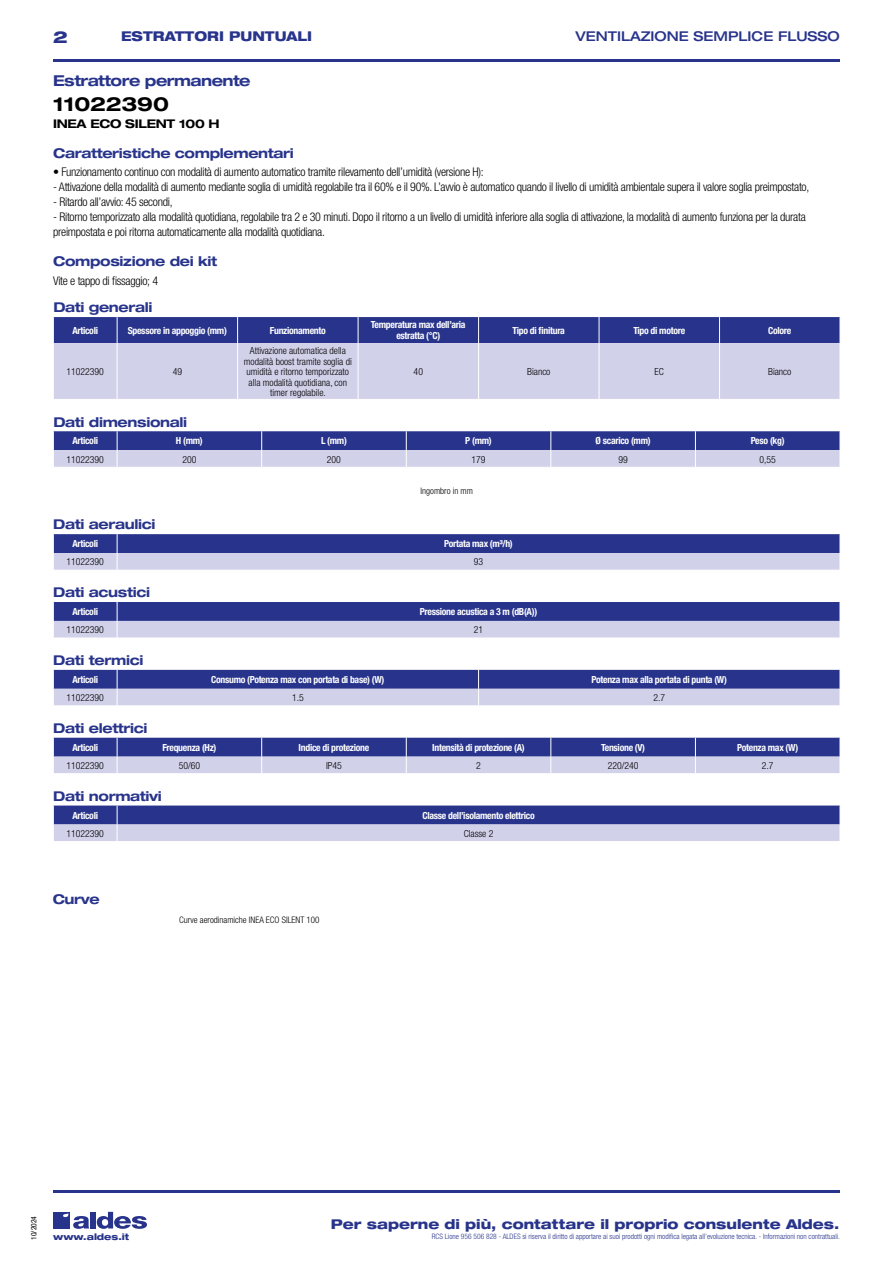
<style>
.page{position:relative;width:893px;height:1263px;background:#fff}
.page>*{position:absolute;margin:0;border:0;box-sizing:border-box;transform-origin:0 0}
.t1{font:700 expanded 19.5px "Helvetica Neue LT Std";letter-spacing:-.01em;color:#000}
.t2{font:800 expanded 16.5px "Helvetica Neue LT Std";color:#28348b}
.t3{font:700 expanded 15px "Helvetica Neue LT Std";letter-spacing:-.035em;color:#28348b}
.t4{font:700 expanded 13.5px "Helvetica Neue LT Std";letter-spacing:-.025em;color:#28348b}
.t5{font:800 expanded 13.5px "Helvetica Neue LT Std";color:#28348b}
.t6{font:500 expanded 13.5px "Helvetica Neue LT Std";color:#28348b}
.t7{font:800 expanded 13.5px "Helvetica Neue LT Std";color:#28348b;scale:.95 1}
.t8{font:300 condensed 12px/15px "Helvetica Neue LT Std";letter-spacing:-.025em;color:#000}
.t9{font:700 expanded 12px "Helvetica Neue LT Std";letter-spacing:-.025em;color:#000}
.t10{font:700 condensed 9.75px/10.5px "Helvetica Neue LT Std";letter-spacing:-.03em;color:#fff;text-align:center}
.t11{font:300 condensed 9.75px/10.5px "Helvetica Neue";color:#000;text-align:center}
.t12{font:300 condensed 9px "Helvetica Neue LT Std";color:#000}
.t13{font:800 expanded 9px "Helvetica Neue LT Std";color:#28348b}
.t14{font:300 condensed 7.5px "Helvetica Neue LT Std";color:#28348b}
.t15{font:condensed 7.5px "Helvetica Neue LT Std";color:#000}
</style>
<div class="page">
<div style="left:53px;top:1212px;width:17px;height:16px;background:#28348b"></div>
<div style="left:90px;top:1212px;width:6px;height:16px;background:#28348b"></div>
<svg style="left:97px;top:1212px;width:50px;height:17px"></svg>
<svg style="left:63px;top:1213px;width:26px;height:16px"></svg>
<hr style="left:53px;top:59px;width:787px;height:2px;background:#28348b">
<hr style="left:53px;top:1190px;width:787px;height:2px;background:#28348b">
<svg style="left:53px;top:317px;width:787px;height:82px;background:#9c9fcc"></svg>
<hr style="left:53px;top:343px;width:1px;height:56px;background:#fff">
<hr style="left:117px;top:343px;width:1px;height:56px;background:#fff">
<hr style="left:237px;top:343px;width:1px;height:56px;background:#fff">
<hr style="left:358px;top:343px;width:1px;height:56px;background:#fff">
<hr style="left:478px;top:343px;width:1px;height:56px;background:#fff">
<hr style="left:599px;top:343px;width:1px;height:56px;background:#fff">
<hr style="left:719px;top:343px;width:1px;height:56px;background:#fff">
<svg style="left:53px;top:431px;width:787px;height:36px;background:#7b81b9"></svg>
<svg style="left:53px;top:534px;width:787px;height:36px;background:#7a7fb8"></svg>
<svg style="left:53px;top:602px;width:787px;height:36px;background:#797fb8"></svg>
<svg style="left:53px;top:670px;width:787px;height:36px;background:#7b81b9"></svg>
<svg style="left:53px;top:738px;width:787px;height:35px;background:#797fb8"></svg>
<svg style="left:53px;top:805px;width:787px;height:36px;background:#7b80b9"></svg>
<h2 class="t2" style="left:53px;top:26px;width:16px">2</h2>
<p class="t7" style="left:121px;top:28px;width:203px">ESTRATTORI PUNTUALI</p>
<p class="t6" style="left:576px;top:28px;width:266px">VENTILAZIONE SEMPLICE FLUSSO</p>
<p class="t3" style="left:53px;top:71px;width:199px">Estrattore permanente</p>
<h1 class="t1" style="left:53px;top:92px;width:117px">11022390</h1>
<p class="t9" style="left:53px;top:116px;width:168px">INEA ECO SILENT 100 H</p>
<p class="t4" style="left:53px;top:145px;width:242px">Caratteristiche complementari</p>
<p class="t8" style="left:53px;top:164px;width:432px">• Funzionamento continuo con modalità di aumento automatico tramite rilevamento dell’umidità (versione H):</p>
<p class="t8" style="left:53px;top:179px;width:758px">- Attivazione della modalità di aumento mediante soglia di umidità regolabile tra il 60% e il 90%. L’avvio è automatico quando il livello di umidità ambientale supera il valore soglia preimpostato,</p>
<p class="t8" style="left:53px;top:194px;width:121px">- Ritardo all’avvio: 45 secondi,</p>
<p class="t8" style="left:53px;top:209px;width:754px">- Ritorno temporizzato alla modalità quotidiana, regolabile tra 2 e 30 minuti. Dopo il ritorno a un livello di umidità inferiore alla soglia di attivazione, la modalità di aumento funziona per la durata preimpostata e poi ritorna automaticamente alla modalità quotidiana.</p>
<p class="t4" style="left:53px;top:253px;width:166px">Composizione dei kit</p>
<p class="t8" style="left:53px;top:273px;width:106px">Vite e tappo di fissaggio; 4</p>
<p class="t4" style="left:53px;top:299px;width:101px">Dati generali</p>
<p class="t10" style="left:72px;top:325px;width:27px">Articoli</p>
<p class="t10" style="left:128px;top:325px;width:101px">Spessore in appoggio (mm)</p>
<p class="t10" style="left:270px;top:325px;width:57px">Funzionamento</p>
<p class="t10" style="left:371px;top:319px;width:96px">Temperatura max dell’aria estratta (°C)</p>
<p class="t10" style="left:513px;top:325px;width:54px">Tipo di finitura</p>
<p class="t10" style="left:633px;top:325px;width:53px">Tipo di motore</p>
<p class="t10" style="left:768px;top:325px;width:25px">Colore</p>
<p class="t11" style="left:67px;top:366px;width:39px">11022390</p>
<p class="t11" style="left:173px;top:366px;width:11px">49</p>
<p class="t11" style="left:244px;top:345px;width:109px">Attivazione automatica della modalità boost tramite soglia di umidità e ritorno temporizzato alla modalità quotidiana, con timer regolabile.</p>
<p class="t11" style="left:414px;top:366px;width:11px">40</p>
<p class="t11" style="left:527px;top:366px;width:25px">Bianco</p>
<p class="t11" style="left:655px;top:366px;width:11px">EC</p>
<p class="t11" style="left:768px;top:366px;width:25px">Bianco</p>
<p class="t4" style="left:53px;top:413px;width:135px">Dati dimensionali</p>
<p class="t10" style="left:72px;top:435px;width:27px">Articoli</p>
<p class="t10" style="left:176px;top:435px;width:28px">H (mm)</p>
<p class="t10" style="left:321px;top:435px;width:27px">L (mm)</p>
<p class="t10" style="left:465px;top:435px;width:28px">P (mm)</p>
<p class="t10" style="left:596px;top:435px;width:57px">Ø scarico (mm)</p>
<p class="t10" style="left:751px;top:435px;width:35px">Peso (kg)</p>
<p class="t11" style="left:66px;top:454px;width:39px">11022390</p>
<p class="t11" style="left:182px;top:454px;width:16px">200</p>
<p class="t11" style="left:327px;top:454px;width:16px">200</p>
<p class="t11" style="left:471px;top:454px;width:16px">179</p>
<p class="t11" style="left:618px;top:454px;width:11px">99</p>
<p class="t11" style="left:759px;top:454px;width:18px">0,55</p>
<p class="t12" style="left:421px;top:485px;width:54px">Ingombro in mm</p>
<p class="t4" style="left:53px;top:515px;width:104px">Dati aeraulici</p>
<p class="t10" style="left:72px;top:538px;width:27px">Articoli</p>
<p class="t10" style="left:444px;top:538px;width:70px">Portata max (m³/h)</p>
<p class="t11" style="left:66px;top:557px;width:39px">11022390</p>
<p class="t11" style="left:474px;top:557px;width:11px">93</p>
<p class="t4" style="left:53px;top:584px;width:98px">Dati acustici</p>
<p class="t10" style="left:72px;top:606px;width:27px">Articoli</p>
<p class="t10" style="left:420px;top:606px;width:119px">Pressione acustica a 3 m (dB(A))</p>
<p class="t11" style="left:66px;top:624px;width:39px">11022390</p>
<p class="t11" style="left:474px;top:624px;width:11px">21</p>
<p class="t4" style="left:53px;top:652px;width:92px">Dati termici</p>
<p class="t10" style="left:72px;top:674px;width:27px">Articoli</p>
<p class="t10" style="left:211px;top:674px;width:175px">Consumo (Potenza max con portata di base) (W)</p>
<p class="t10" style="left:592px;top:674px;width:137px">Potenza max alla portata di punta (W)</p>
<p class="t11" style="left:67px;top:692px;width:39px">11022390</p>
<p class="t11" style="left:292px;top:692px;width:13px">1.5</p>
<p class="t11" style="left:653px;top:692px;width:13px">2.7</p>
<p class="t4" style="left:53px;top:720px;width:96px">Dati elettrici</p>
<p class="t10" style="left:72px;top:742px;width:27px">Articoli</p>
<p class="t10" style="left:162px;top:742px;width:56px">Frequenza (Hz)</p>
<p class="t10" style="left:299px;top:742px;width:72px">Indice di protezione</p>
<p class="t10" style="left:432px;top:742px;width:94px">Intensità di protezione (A)</p>
<p class="t10" style="left:601px;top:742px;width:46px">Tensione (V)</p>
<p class="t10" style="left:737px;top:742px;width:62px">Potenza max (W)</p>
<p class="t11" style="left:67px;top:760px;width:39px">11022390</p>
<p class="t11" style="left:179px;top:760px;width:23px">50/60</p>
<p class="t11" style="left:326px;top:760px;width:17px">IP45</p>
<p class="t11" style="left:476px;top:760px;width:6px">2</p>
<p class="t11" style="left:608px;top:760px;width:32px">220/240</p>
<p class="t11" style="left:762px;top:760px;width:13px">2.7</p>
<p class="t4" style="left:53px;top:788px;width:110px">Dati normativi</p>
<p class="t10" style="left:72px;top:810px;width:27px">Articoli</p>
<p class="t10" style="left:422px;top:810px;width:114px">Classe dell’isolamento elettrico</p>
<p class="t11" style="left:66px;top:828px;width:39px">11022390</p>
<p class="t11" style="left:464px;top:828px;width:31px">Classe 2</p>
<p class="t4" style="left:53px;top:890px;width:49px">Curve</p>
<p class="t12" style="left:179px;top:915px;width:142px">Curve aerodinamiche INEA ECO SILENT 100</p>
<p class="t15" style="left:29px;top:1240px;width:25px;rotate:-90deg">10/2024</p>
<p class="t5" style="left:331px;top:1215px;width:510px">Per saperne di più, contattare il proprio consulente Aldes.</p>
<p class="t13" style="left:53px;top:1231px;width:78px">www.aldes.it</p>
<p class="t14" style="left:432px;top:1232px;width:410px">RCS Lione 956 506 828 - ALDES si riserva il diritto di apportare ai suoi prodotti ogni modifica legata all’evoluzione tecnica. - Informazioni non contrattuali.</p>
</div>
